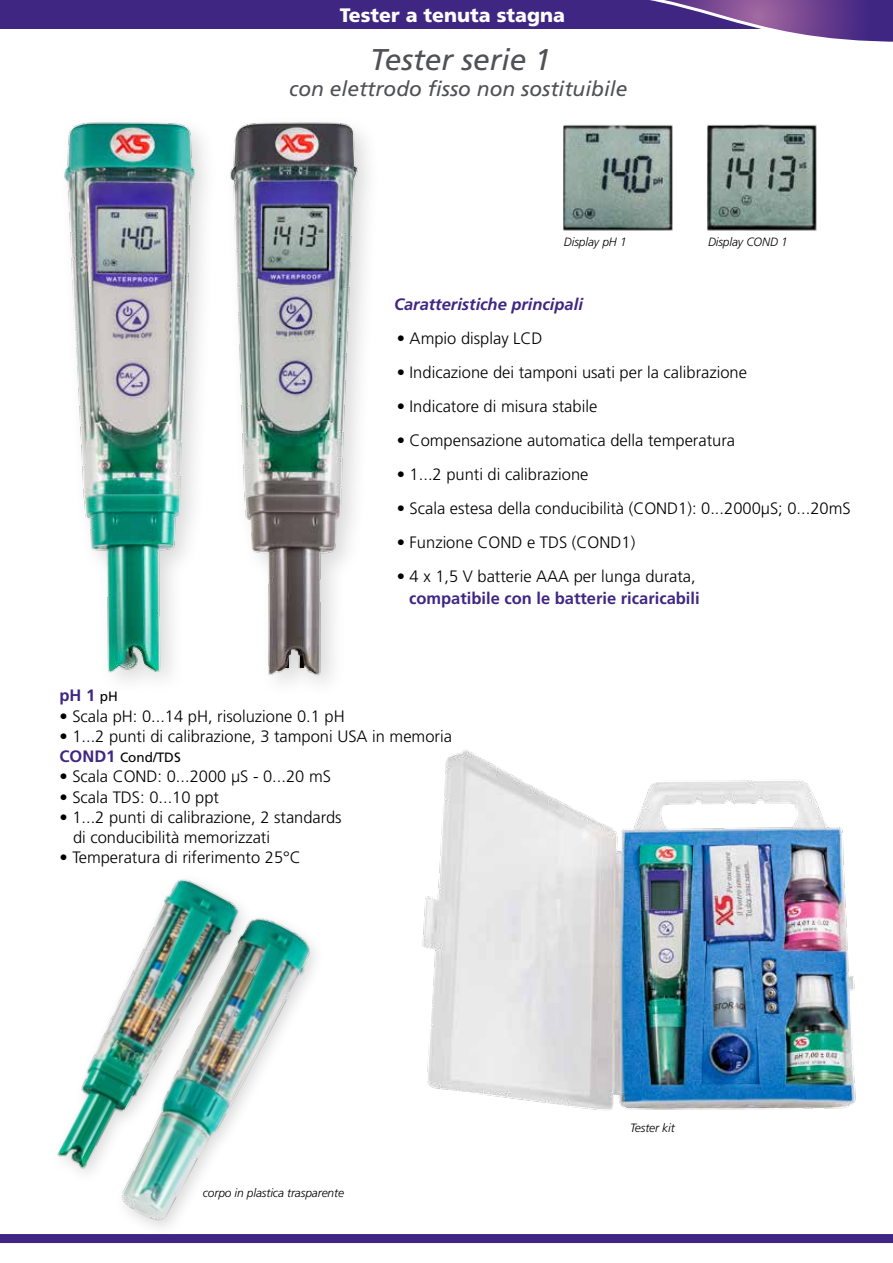
<style>
.page{position:relative;width:893px;height:1263px;background:#fff}
.page>*{position:absolute;margin:0;border:0;box-sizing:border-box;transform-origin:0 0}
.t1{font:italic 30px "Frutiger LT Std";color:#505156}
.t2{font:italic 21px "Frutiger LT Std";color:#505156}
.t3{font:900 19.5px "Frutiger LT Std";color:#fff}
.t4{font:300 16.5px/20.2px "Frutiger LT Std";color:#000}
.t5{font:700 16.5px "Frutiger LT Std";color:#402683}
.t6{font:italic 700 16.5px "Frutiger LT Std";color:#402683}
.t7{font:13.5px "Frutiger LT Std";color:#000}
.t8{font:italic 300 12px "Frutiger LT Std";letter-spacing:-.01em;color:#000}
.s1{font-weight:400;font-size:13.5px;color:#000}
.s2{font-weight:700;font-size:16.5px;color:#402683}
</style>
<div class="page">
<div style="left:0;top:0;width:893px;height:29px;background:#402683"></div>
<div style="left:0;top:1234px;width:893px;height:9px;background:#402683"></div>
<img style="left:230px;top:122px;width:134px;height:557px">
<img style="left:64px;top:122px;width:133px;height:553px">
<img style="left:422px;top:749px;width:434px;height:362px">
<img style="left:57px;top:879px;width:258px;height:349px">
<img style="left:707px;top:124px;width:110px;height:107px">
<img style="left:563px;top:124px;width:110px;height:107px">
<svg style="left:650px;top:0;width:243px;height:42px"></svg>
<p class="t3" style="left:340px;top:3px;width:227px">Tester a tenuta stagna</p>
<h1 class="t1" style="left:370px;top:42px;width:183px">Tester serie 1</h1>
<p class="t2" style="left:289px;top:76px;width:340px">con elettrodo fisso non sostituibile</p>
<p class="t8" style="left:564px;top:235px;width:64px">Display pH 1</p>
<p class="t8" style="left:708px;top:235px;width:81px">Display COND 1</p>
<p class="t6" style="left:394px;top:295px;width:190px">Caratteristiche principali</p>
<p class="t4" style="left:397px;top:329px;width:147px">• Ampio display LCD</p>
<p class="t4" style="left:397px;top:363px;width:352px">• Indicazione dei tamponi usati per la calibrazione</p>
<p class="t4" style="left:397px;top:397px;width:202px">• Indicatore di misura stabile</p>
<p class="t4" style="left:397px;top:431px;width:340px">• Compensazione automatica della temperatura</p>
<p class="t4" style="left:397px;top:465px;width:193px">• 1...2 punti di calibrazione</p>
<p class="t4" style="left:397px;top:499px;width:455px">• Scala estesa della conducibilità (COND1): 0...2000μS; 0...20mS</p>
<p class="t4" style="left:397px;top:533px;width:240px">• Funzione COND e TDS (COND1)</p>
<p class="t4" style="left:397px;top:567px;width:300px">• 4 x 1,5 V batterie AAA per lunga durata,</p>
<p class="t5" style="left:409px;top:589px;width:292px">compatibile con le batterie ricaricabili</p>
<p class="t5" style="left:60px;top:686px;width:60px">pH 1 <span class="s1">pH</span></p>
<p class="t4" style="left:60px;top:706px;width:287px">• Scala pH: 0...14 pH, risoluzione 0.1 pH</p>
<p class="t4" style="left:60px;top:726px;width:394px">• 1...2 punti di calibrazione, 3 tamponi USA in memoria</p>
<p class="t7" style="left:60px;top:749px;width:123px"><span class="s2">COND1</span> Cond/TDS</p>
<p class="t4" style="left:60px;top:767px;width:273px">• Scala COND: 0...2000 µS - 0...20 mS</p>
<p class="t4" style="left:60px;top:787px;width:161px">• Scala TDS: 0...10 ppt</p>
<p class="t4" style="left:73px;top:807px;width:270px;text-indent:-13px">• 1...2 punti di calibrazione, 2 standards di conducibilità memorizzati</p>
<p class="t4" style="left:60px;top:848px;width:243px">• Temperatura di riferimento 25°C</p>
<p class="t8" style="left:203px;top:1186px;width:143px">corpo in plastica trasparente</p>
<p class="t8" style="left:630px;top:1121px;width:46px">Tester kit</p>
</div>
